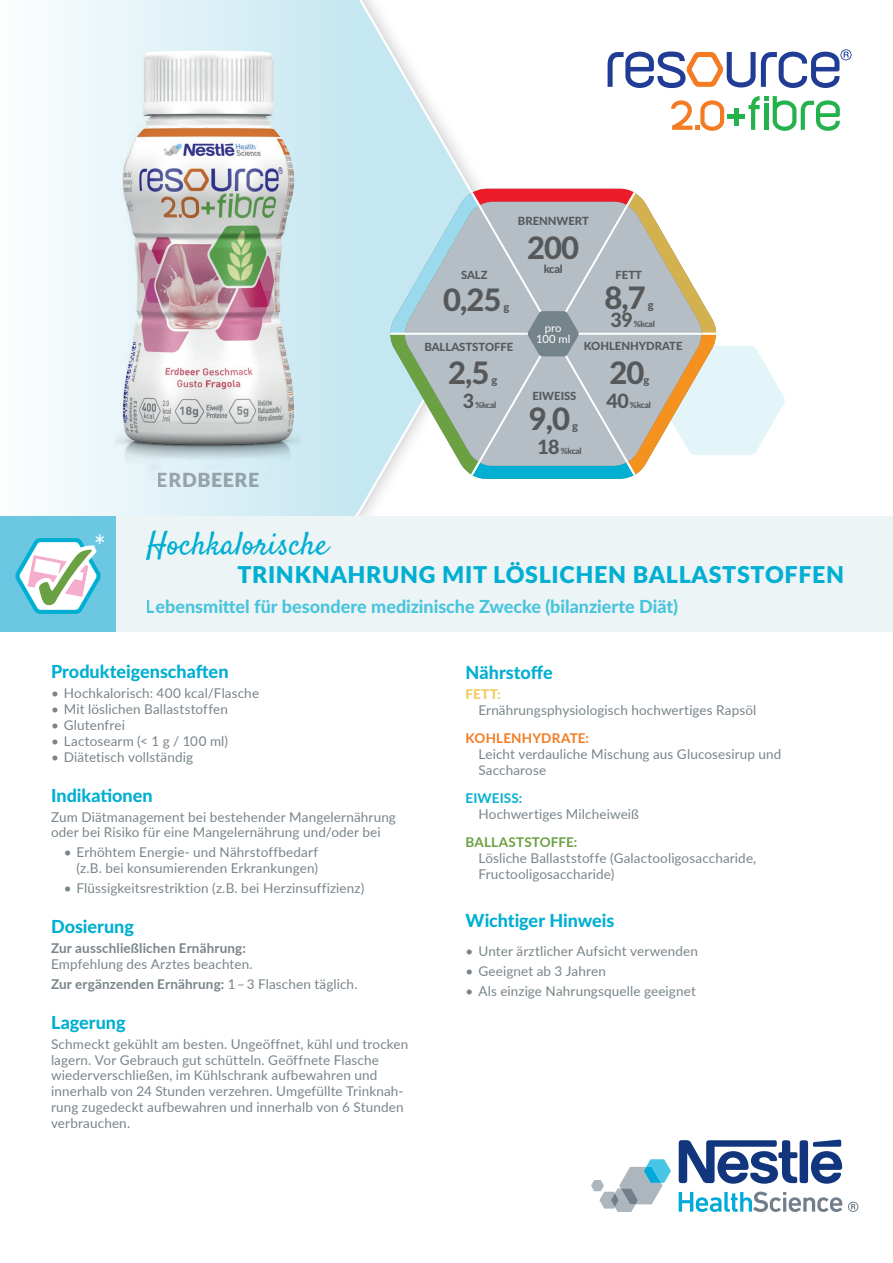
<style>
.page{position:relative;width:893px;height:1263px;background:#fff}
.page>*{position:absolute;margin:0;border:0;box-sizing:border-box;transform-origin:0 0}
.t1{font:32.55px "Satisfy";color:#01afd2}
.t2{font:800 30.9px "Lato";letter-spacing:-.03em;color:#57585a}
.t3{font:29.7px "Lato";color:#fff}
.t4{font:900 23.1px "Lato";letter-spacing:.03em;color:#01afd2}
.t5{font:800 19.65px "Lato";color:#57585a}
.t6{font:900 19.5px "Lato";letter-spacing:.03em;color:#79848a}
.t7{font:800 18px "Lato";color:#01afd2}
.t8{font:13.5px/15.8px "Lato";letter-spacing:.01em;color:#79848a}
.t9{font:700 13.5px "Lato";letter-spacing:.01em;color:#79848a}
.t10{font:700 13.5px "Lato";letter-spacing:.01em;color:#f47b21}
.t11{font:700 13.5px "Lato";letter-spacing:.01em;color:#6ba043}
.t12{font:700 13.5px "Lato";letter-spacing:.01em;color:#01afd2}
.t13{font:800 13.5px "Lato";color:#f2cb5e}
.t14{font:800 11.25px "Lato";color:#57585a}
.t15{font:11.25px/11.2px "Lato";color:#fff;text-align:center}
.t16{font:800 8.4px "Lato";letter-spacing:-.03em;color:#57585a}
.s1{color:#6ba043}
.s2{font-weight:700}
</style>
<div class="page">
<svg style="left:354px;top:0;width:154px;height:516px"></svg>
<div style="left:51px;top:516px;width:842px;height:115px;background:#edf4f6"></div>
<div style="left:0;top:516px;width:116px;height:115px;background:#6cc8e2"></div>
<svg style="left:591px;top:1159px;width:80px;height:53px"></svg>
<svg style="left:679px;top:1191px;width:163px;height:21px"></svg>
<svg style="left:679px;top:1139px;width:163px;height:45px"></svg>
<svg style="left:848px;top:1201px;width:10px;height:11px"></svg>
<div style="left:0;top:0;width:354px;height:516px;background:linear-gradient(to right,#fdfefe,#c5e7f2)"></div>
<svg style="left:15px;top:538px;width:86px;height:76px"></svg>
<svg style="left:386px;top:189px;width:399px;height:290px"></svg>
<img style="left:116px;top:484px;width:184px;height:25px">
<img style="left:116px;top:40px;width:184px;height:444px">
<svg style="left:608px;top:49px;width:244px;height:39px"></svg>
<svg style="left:749px;top:96px;width:91px;height:35px"></svg>
<hr style="left:734px;top:108px;width:4px;height:17px;background:#23b24b">
<hr style="left:727px;top:115px;width:18px;height:4px;background:#23b24b">
<svg style="left:671px;top:100px;width:53px;height:31px"></svg>
<p class="t14" style="left:518px;top:212px;width:72px">BRENNWERT</p>
<h2 class="t2" style="left:527px;top:225px;width:54px">200</h2>
<p class="t14" style="left:544px;top:261px;width:20px">kcal</p>
<p class="t14" style="left:461px;top:267px;width:28px">SALZ</p>
<h2 class="t2" style="left:443px;top:276px;width:60px">0,25</h2>
<p class="t14" style="left:615px;top:267px;width:28px">FETT</p>
<h2 class="t2" style="left:604px;top:274px;width:43px">8,7</h2>
<p class="t14" style="left:648px;top:296px;width:7px">g</p>
<p class="t14" style="left:503px;top:298px;width:7px">g</p>
<h3 class="t5" style="left:611px;top:305px;width:24px">39</h3>
<p class="t16" style="left:634px;top:318px;width:22px">%kcal</p>
<p class="t15" style="left:536px;top:321px;width:36px">pro<br>100 ml</p>
<p class="t14" style="left:424px;top:339px;width:91px">BALLASTSTOFFE</p>
<p class="t14" style="left:584px;top:338px;width:100px">KOHLENHYDRATE</p>
<h3 class="t6" style="left:157px;top:465px;width:104px">ERDBEERE</h3>
<h2 class="t2" style="left:448px;top:350px;width:43px">2,5</h2>
<p class="t14" style="left:492px;top:372px;width:7px">g</p>
<h2 class="t2" style="left:609px;top:350px;width:36px">20</h2>
<p class="t14" style="left:644px;top:372px;width:7px">g</p>
<h3 class="t5" style="left:463px;top:387px;width:13px">3</h3>
<p class="t16" style="left:475px;top:399px;width:22px">%kcal</p>
<p class="t14" style="left:532px;top:387px;width:46px">EIWEISS</p>
<h2 class="t2" style="left:529px;top:395px;width:43px">9,0</h2>
<p class="t14" style="left:572px;top:417px;width:7px">g</p>
<h3 class="t5" style="left:607px;top:387px;width:24px">40</h3>
<p class="t16" style="left:630px;top:399px;width:22px">%kcal</p>
<h3 class="t5" style="left:537px;top:432px;width:24px">18</h3>
<p class="t16" style="left:561px;top:444px;width:22px">%kcal</p>
<h1 class="t1" style="left:146px;top:524px;width:184px">Hochkalorische</h1>
<h3 class="t3" style="left:94px;top:525px;width:14px">*</h3>
<h3 class="t4" style="left:36px;top:557px;width:810px"><span class="s1">✓</span> TRINKNAHRUNG MIT LÖSLICHEN BALLASTSTOFFEN</h3>
<h3 class="t7" style="left:146px;top:593px;width:534px">Lebensmittel für besondere medizinische Zwecke (bilanzierte Diät)</h3>
<h3 class="t7" style="left:51px;top:658px;width:179px">Produkteigenschaften</h3>
<p class="t8" style="left:51px;top:685px;width:210px">• Hochkalorisch: 400 kcal/Flasche</p>
<p class="t8" style="left:51px;top:701px;width:179px">• Mit löslichen Ballaststoffen</p>
<p class="t8" style="left:51px;top:717px;width:75px">• Glutenfrei</p>
<p class="t8" style="left:51px;top:732px;width:179px">• Lactosearm (&lt; 1 g / 100 ml)</p>
<p class="t8" style="left:51px;top:748px;width:144px">• Diätetisch vollständig</p>
<h3 class="t7" style="left:51px;top:781px;width:103px">Indikationen</h3>
<p class="t8" style="left:51px;top:808px;width:346px">Zum Diätmanagement bei bestehender Mangelernährung oder bei Risiko für eine Mangelernährung und/oder bei</p>
<p class="t8" style="left:64px;top:844px;width:256px;text-align:right">• Erhöhtem Energie- und Nährstoffbedarf (z.B. bei konsumierenden Erkrankungen)</p>
<p class="t8" style="left:64px;top:880px;width:302px">• Flüssigkeitsrestriktion (z.B. bei Herzinsuffizienz)</p>
<h3 class="t7" style="left:51px;top:913px;width:84px">Dosierung</h3>
<p class="t9" style="left:51px;top:938px;width:197px">Zur ausschließlichen Ernährung:</p>
<p class="t8" style="left:51px;top:953px;width:308px;line-height:20px">Empfehlung des Arztes beachten.<br><span class="s2">Zur ergänzenden Ernährung:</span> 1 – 3 Flaschen täglich.</p>
<h3 class="t7" style="left:51px;top:1009px;width:76px">Lagerung</h3>
<p class="t8" style="left:51px;top:1035px;width:359px">Schmeckt gekühlt am besten. Ungeöffnet, kühl und trocken lagern. Vor Gebrauch gut schütteln. Geöffnete Flasche wiederverschließen, im Kühlschrank aufbewahren und innerhalb von 24 Stunden verzehren. Umgefüllte Trinknah&shy;rung zugedeckt aufbewahren und innerhalb von 6 Stunden verbrauchen.</p>
<h3 class="t7" style="left:466px;top:659px;width:89px">Nährstoffe</h3>
<p class="t13" style="left:466px;top:684px;width:36px">FETT:</p>
<p class="t8" style="left:478px;top:701px;width:280px">Ernährungsphysiologisch hochwertiges Rapsöl</p>
<p class="t10" style="left:466px;top:728px;width:125px">KOHLENHYDRATE:</p>
<p class="t8" style="left:478px;top:745px;width:305px">Leicht verdauliche Mischung aus Glucosesirup und<br>Saccharose</p>
<p class="t12" style="left:466px;top:788px;width:58px">EIWEISS:</p>
<p class="t8" style="left:478px;top:805px;width:162px">Hochwertiges Milcheiweiß</p>
<p class="t11" style="left:466px;top:832px;width:113px">BALLASTSTOFFE:</p>
<p class="t8" style="left:478px;top:850px;width:279px">Lösliche Ballaststoffe (Galactooligosaccharide,<br>Fructooligosaccharide)</p>
<h3 class="t7" style="left:466px;top:907px;width:150px">Wichtiger Hinweis</h3>
<p class="t8" style="left:466px;top:942px;width:234px">• Unter ärztlicher Aufsicht verwenden</p>
<p class="t8" style="left:466px;top:962px;width:142px">• Geeignet ab 3 Jahren</p>
<p class="t8" style="left:466px;top:982px;width:232px">• Als einzige Nahrungsquelle geeignet</p>
</div>
